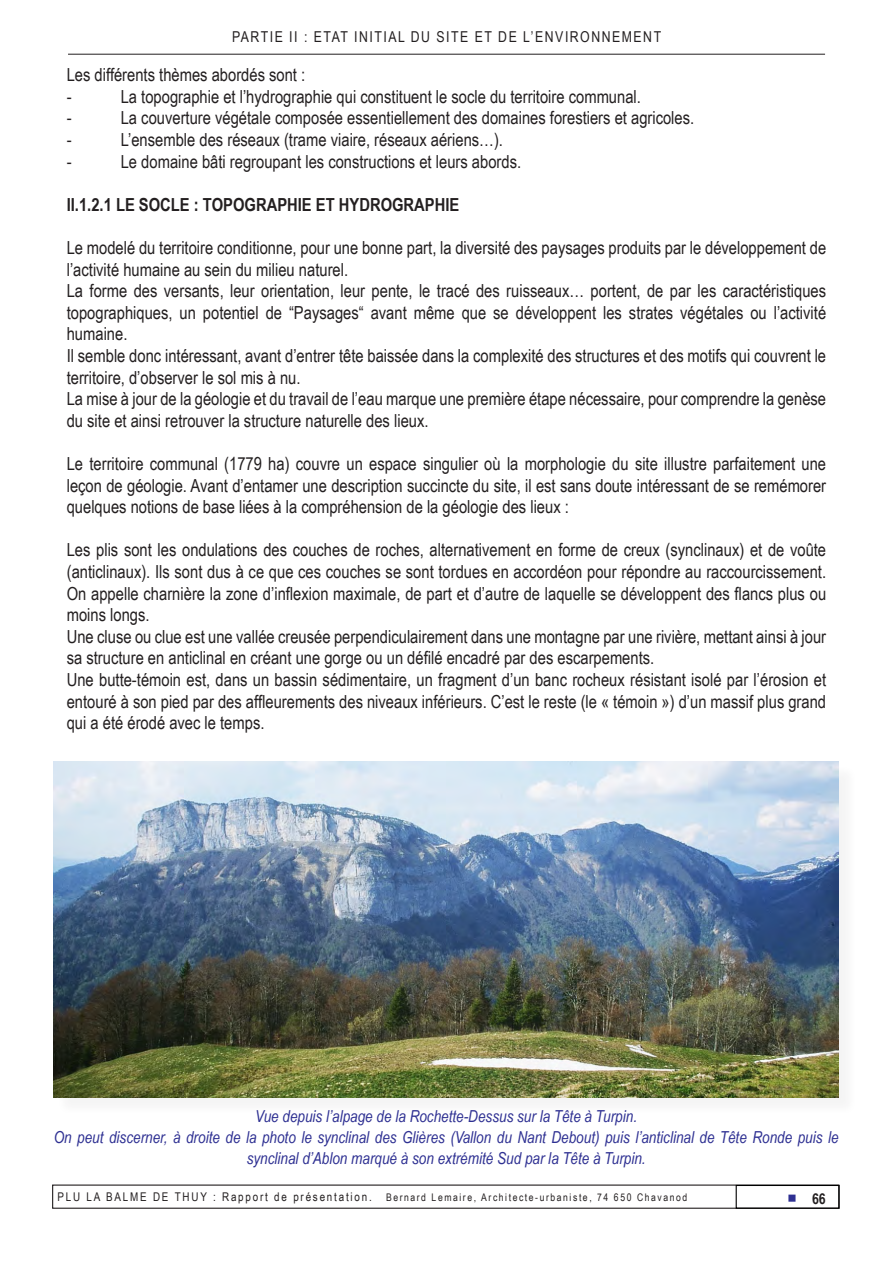
<style>
.page{position:relative;width:893px;height:1263px;background:#fff}
.page>*{position:absolute;margin:0;border:0;box-sizing:border-box;transform-origin:0 0}
.t1{font:18px/21.6px "Arial Narrow";color:#231f20}
.t2{font:700 18px "Arial Narrow";color:#231f20}
.TM_titre_2{font:italic 16.5px/21px "Arial Narrow";color:#2e3092;text-align:center}
.t3{font:15px "Arial Narrow";letter-spacing:.1em;color:#231f20}
.t4{font:700 15px "Arial Narrow";color:#231f20}
.t5{font:10.5px "Arial Narrow";letter-spacing:.15em;color:#231f20}
.s1{font-size:12px}
</style>
<div class="page">
<div style="left:52px;top:1184px;width:787px;height:25px;border:1px solid #231f20"></div>
<div style="left:736px;top:1185px;width:104px;height:24px;border:1px solid #000"></div>
<svg style="left:788px;top:1194px;width:7px;height:8px"></svg>
<hr style="left:68px;top:54px;width:757px;height:1px;background:#231f20">
<div style="left:56px;top:764px;width:801px;height:352px;background:#f8f7f8"></div>
<img style="left:54px;top:761px;width:785px;height:336px">
<p class="t3" style="left:232px;top:28px;width:431px">PARTIE II : ETAT INITIAL DU SITE ET DE L’ENVIRONNEMENT</p>
<p class="t1" style="left:67px;top:64px;width:240px">Les différents thèmes abordés sont :</p>
<p class="t1" style="left:67px;top:86px;width:6px">-</p>
<p class="t1" style="left:121px;top:86px;width:522px">La topographie et l’hydrographie qui constituent le socle du territoire communal.</p>
<p class="t1" style="left:67px;top:107px;width:6px">-</p>
<p class="t1" style="left:121px;top:107px;width:575px">La couverture végétale composée essentiellement des domaines forestiers et agricoles.</p>
<p class="t1" style="left:67px;top:129px;width:6px">-</p>
<p class="t1" style="left:121px;top:129px;width:384px">L’ensemble des réseaux (trame viaire, réseaux aériens…).</p>
<p class="t1" style="left:67px;top:150px;width:6px">-</p>
<p class="t1" style="left:121px;top:150px;width:402px">Le domaine bâti regroupant les constructions et leurs abords.</p>
<p class="t2" style="left:67px;top:191px;width:394px">II.1.2.1 LE SOCLE : TOPOGRAPHIE ET HYDROGRAPHIE</p>
<p class="t1" style="left:67px;top:237px;width:761px">Le modelé du territoire conditionne, pour une bonne part, la diversité des paysages produits par le développement de l’activité humaine au sein du milieu naturel.</p>
<p class="t1" style="left:67px;top:280px;width:761px;text-align:justify">La forme des versants, leur orientation, leur pente, le tracé des ruisseaux… portent, de par les caractéristiques topographiques, un potentiel de “Paysages“ avant même que se développent les strates végétales ou l’activité humaine.</p>
<p class="t1" style="left:67px;top:345px;width:761px">Il semble donc intéressant, avant d’entrer tête baissée dans la complexité des structures et des motifs qui couvrent le territoire, d’observer le sol mis à nu.</p>
<p class="t1" style="left:67px;top:388px;width:761px">La mise à jour de la géologie et du travail de l’eau marque une première étape nécessaire, pour comprendre la genèse du site et ainsi retrouver la structure naturelle des lieux.</p>
<p class="t1" style="left:67px;top:453px;width:761px;text-align:justify">Le territoire communal (1779 ha) couvre un espace singulier où la morphologie du site illustre parfaitement une leçon de géologie. Avant d’entamer une description succincte du site, il est sans doute intéressant de se remémorer quelques notions de base liées à la compréhension de la géologie des lieux :</p>
<p class="t1" style="left:67px;top:539px;width:761px;text-align:justify">Les plis sont les ondulations des couches de roches, alternativement en forme de creux (synclinaux) et de voûte (anticlinaux). Ils sont dus à ce que ces couches se sont tordues en accordéon pour répondre au raccourcissement.<br>On appelle charnière la zone d’inflexion maximale, de part et d’autre de laquelle se développent des flancs plus ou moins longs.</p>
<p class="t1" style="left:67px;top:626px;width:761px">Une cluse ou clue est une vallée creusée perpendiculairement dans une montagne par une rivière, mettant ainsi à jour sa structure en anticlinal en créant une gorge ou un défilé encadré par des escarpements.</p>
<p class="t1" style="left:67px;top:669px;width:761px;text-align:justify">Une butte-témoin est, dans un bassin sédimentaire, un fragment d’un banc rocheux résistant isolé par l’érosion et entouré à son pied par des affleurements des niveaux inférieurs. C’est le reste (le « témoin ») d’un massif plus grand qui a été érodé avec le temps.</p>
<p class="TM_titre_2" style="left:255px;top:1105px;width:383px">Vue depuis l’alpage de la Rochette-Dessus sur la Tête à Turpin.</p>
<p class="TM_titre_2" style="left:54px;top:1126px;width:786px">On peut discerner, à droite de la photo le synclinal des Glières (Vallon du Nant Debout) puis l’anticlinal de Tête Ronde puis le synclinal d’Ablon marqué à son extrémité Sud par la Tête à Turpin.</p>
<p class="t5" style="left:57px;top:1191px;width:631px"><span class="s1">PLU LA BALME DE THUY : Rapport de présentation.</span> Bernard Lemaire, Architecte-urbaniste, 74 650 Chavanod</p>
<p class="t4" style="left:812px;top:1187px;width:15px">66</p>
</div>
